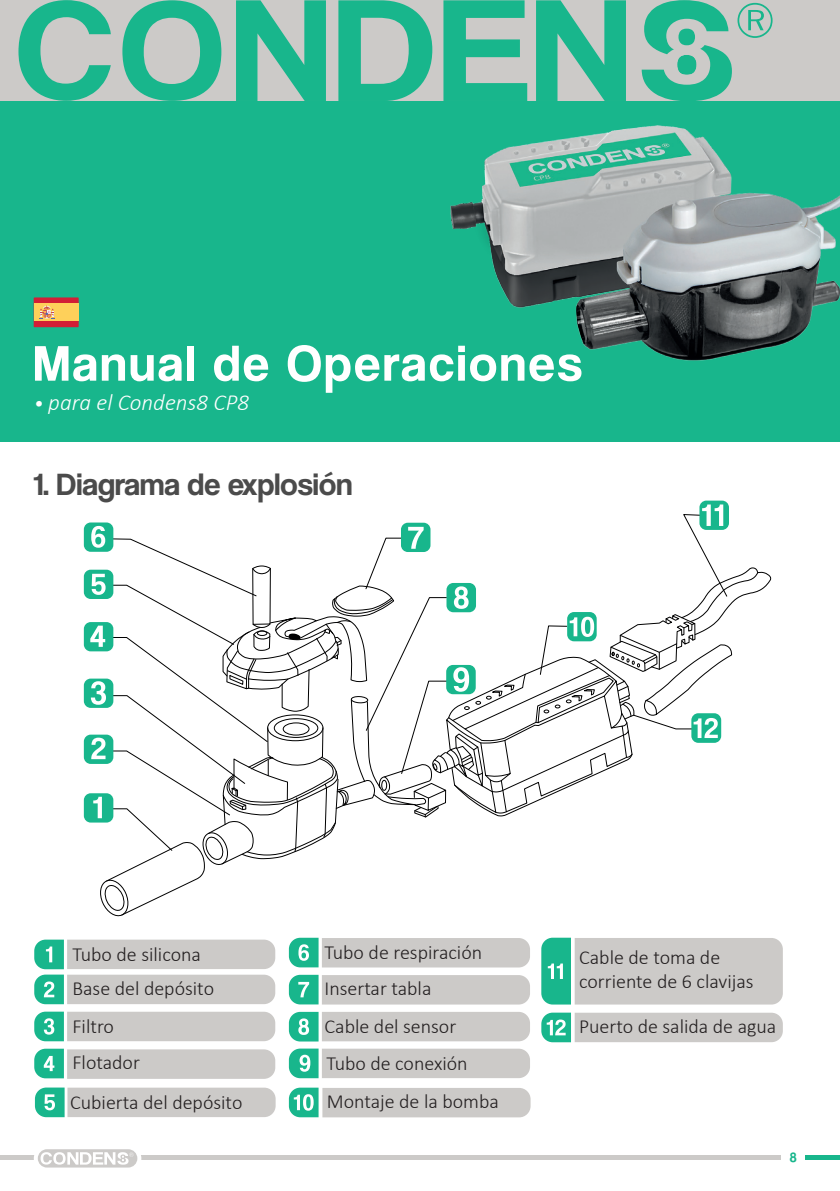
<style>
.page{position:relative;width:840px;height:1191px;background:#fff}
.page>*{position:absolute;margin:0;border:0;box-sizing:border-box;transform-origin:0 0}
.t1{font:52px "Coolvetica Rg";letter-spacing:.05em;color:#fff}
.t2{font:32px "Coolvetica Rg";color:#4b4b4b}
.t3{font:italic 300 23.2px "Calibri";color:#fff}
.t4{font:300 20px/37.2px "Calibri";color:#231f20}
.t5{font:14px "Coolvetica Rg";color:#18b68c}
.s1{font-size:20px}
</style>
<div class="page">
<hr style="left:0;top:1155px;width:780px;height:4px;background:#cccac8">
<hr style="left:805px;top:1155px;width:34px;height:4px;background:#18b68c">
<div style="left:0;top:101px;width:839px;height:341px;background:#18b68c"></div>
<svg style="left:34px;top:1048px;width:241px;height:30px"></svg>
<svg style="left:35px;top:1087px;width:240px;height:30px"></svg>
<svg style="left:289px;top:937px;width:240px;height:30px"></svg>
<svg style="left:289px;top:974px;width:240px;height:30px"></svg>
<svg style="left:289px;top:1011px;width:240px;height:30px"></svg>
<svg style="left:289px;top:1087px;width:241px;height:30px"></svg>
<svg style="left:289px;top:1048px;width:240px;height:30px"></svg>
<svg style="left:541px;top:937px;width:241px;height:67px"></svg>
<svg style="left:541px;top:1012px;width:241px;height:30px"></svg>
<div style="left:84px;top:793px;width:29px;height:29px;background:#18b68c;border-radius:7px"></div>
<div style="left:84px;top:734px;width:29px;height:30px;background:#18b68c;border-radius:7px"></div>
<div style="left:84px;top:678px;width:29px;height:30px;background:#18b68c;border-radius:7px"></div>
<div style="left:84px;top:622px;width:29px;height:29px;background:#18b68c;border-radius:7px"></div>
<div style="left:84px;top:569px;width:29px;height:30px;background:#18b68c;border-radius:7px"></div>
<div style="left:84px;top:522px;width:29px;height:30px;background:#18b68c;border-radius:7px"></div>
<div style="left:699px;top:500px;width:29px;height:30px;background:#18b68c;border-radius:7px"></div>
<svg style="left:90px;top:504px;width:681px;height:413px"></svg>
<div style="left:0;top:0;width:839px;height:101px;background:#cccac8"></div>
<svg style="left:34px;top:1011px;width:241px;height:30px"></svg>
<svg style="left:34px;top:939px;width:241px;height:65px"></svg>
<img style="left:450px;top:125px;width:389px;height:236px">
<div style="left:34px;top:297px;width:44px;height:30px;background:#d21e36"></div>
<div style="left:34px;top:304px;width:44px;height:17px;background:#fed05a"></div>
<svg style="left:39px;top:305px;width:15px;height:14px"></svg>
<svg style="left:641px;top:0;width:90px;height:101px"></svg>
<svg style="left:18px;top:0;width:93px;height:101px"></svg>
<svg style="left:122px;top:0;width:99px;height:101px"></svg>
<svg style="left:236px;top:0;width:90px;height:101px"></svg>
<svg style="left:338px;top:0;width:94px;height:101px"></svg>
<svg style="left:443px;top:0;width:84px;height:101px"></svg>
<svg style="left:536px;top:0;width:89px;height:101px"></svg>
<svg style="left:737px;top:3px;width:35px;height:35px"></svg>
<svg style="left:34px;top:1149px;width:107px;height:19px"></svg>
<h1 class="t1" style="left:34px;top:333px;width:549px">Manual de Operaciones</h1>
<p class="t3" style="left:34px;top:387px;width:217px"><span class="s1">•</span> para el Condens8 CP8</p>
<h2 class="t2" style="left:34px;top:465px;width:320px">1. Diagrama de explosión</h2>
<p class="t4" style="left:72px;top:935px;width:130px">Tubo de silicona</p>
<p class="t4" style="left:72px;top:969px;width:143px">Base del depósito</p>
<p class="t4" style="left:72px;top:1008px;width:69px;line-height:36.2px">Filtro<br>Flotador</p>
<p class="t4" style="left:70px;top:1083px;width:174px">Cubierta del depósito</p>
<p class="t4" style="left:324px;top:933px;width:176px">Tubo de respiración<br>Insertar tabla<br>Cable del sensor<br>Tubo de conexión<br>Montaje de la bomba</p>
<p class="t4" style="left:579px;top:944px;width:176px;line-height:24px">Cable de toma de corriente de 6 clavijas</p>
<p class="t4" style="left:579px;top:1007px;width:199px">Puerto de salida de agua</p>
<p class="t5" style="left:789px;top:1149px;width:8px">8</p>
</div>
